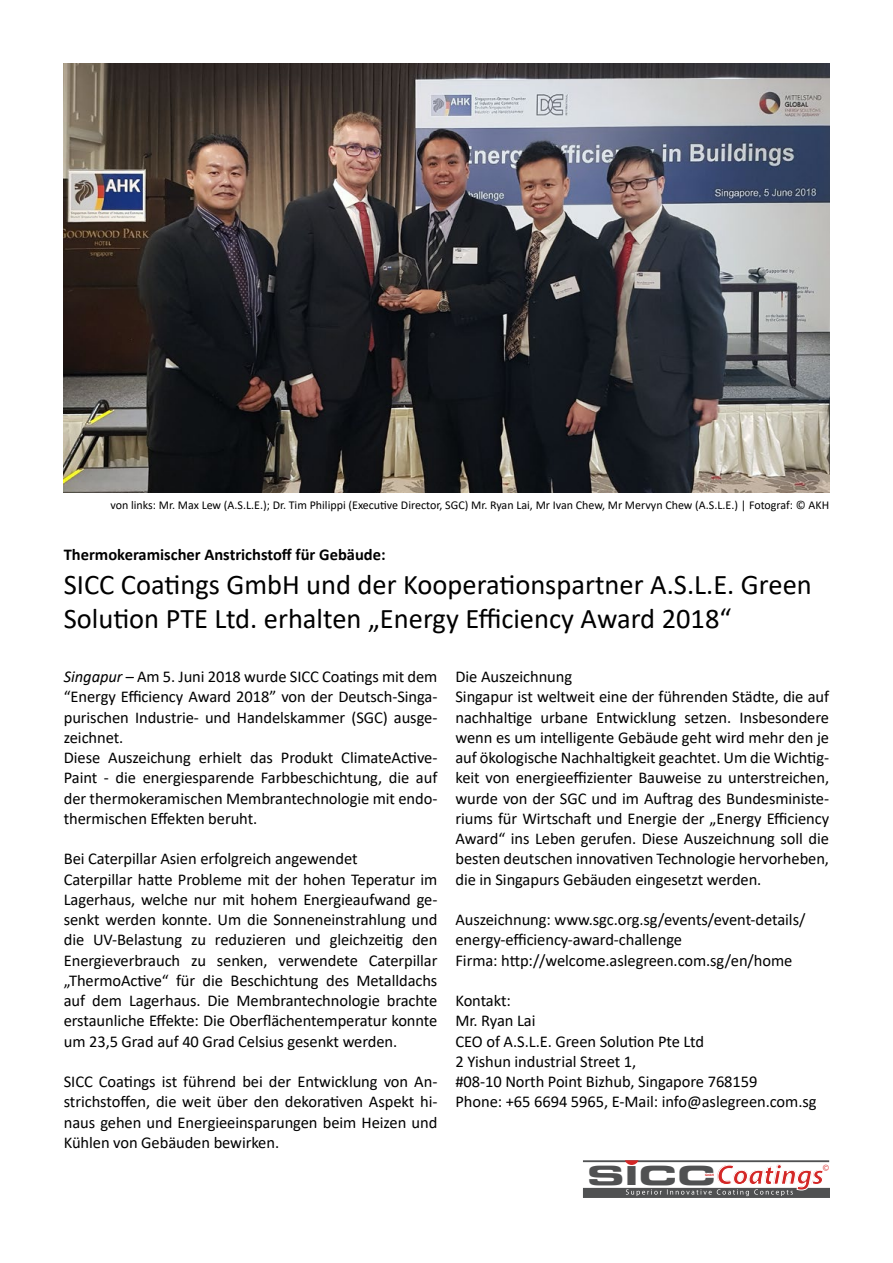
<style>
.page{position:relative;width:893px;height:1263px;background:#fff}
.page>*{position:absolute;margin:0;border:0;box-sizing:border-box;transform-origin:0 0}
.t1{font:28.5px/34.2px "Calibri";color:#000}
.t2{font:italic 700 27.9px "Myriad Pro";color:#d42726}
.t3{font:16.5px/20.2px "Calibri";letter-spacing:-.005em;color:#000}
.t4{font:700 16.5px "Calibri";color:#000}
.t5{font:12px "Calibri";color:#000}
.t6{font:9.75px "Myriad Pro";color:#d42726;scale:.96 1}
.t7{font:700 3.3px "Myriad Pro";color:#d42726;scale:.96 1}
.s1{font-style:italic}
.s2{font-family:"Eurostile LT Bold Extended Two";font-weight:400;font-style:normal;font-size:26.4px;color:#505152}
</style>
<div class="page">
<img style="left:64px;top:64px;width:765px;height:429px">
<svg style="left:583px;top:1160px;width:246px;height:38px"></svg>
<p class="t5" style="left:110px;top:497px;width:720px">von links: Mr. Max Lew (A.S.L.E.); Dr. Tim Philippi (Executive Director, SGC) Mr. Ryan Lai, Mr Ivan Chew, Mr Mervyn Chew (A.S.L.E.) | Fotograf: © AKH</p>
<p class="t4" style="left:64px;top:543px;width:323px">Thermokeramischer Anstrichstoff für Gebäude:</p>
<h1 class="t1" style="left:64px;top:567px;width:750px">SICC Coatings GmbH und der Kooperationspartner A.S.L.E. Green<br>Solution PTE Ltd. erhalten „Energy Efficiency Award 2018“</h1>
<p class="t3" style="left:64px;top:666px;width:375px"><span class="s1">Singapur</span> – Am 5. Juni 2018 wurde SICC Coatings mit dem “Energy Efficiency Award 2018” von der Deutsch-Singa&shy;purischen Industrie- und Handelskammer (SGC) ausge&shy;zeichnet.<br>Diese Auszeichung erhielt das Produkt ClimateActive-Paint - die energiesparende Farbbeschichtung, die auf der thermokeramischen Membrantechnologie mit endo&shy;thermischen Effekten beruht.</p>
<p class="t3" style="left:64px;top:848px;width:375px">Bei Caterpillar Asien erfolgreich angewendet<br>Caterpillar hatte Probleme mit der hohen Teperatur im Lagerhaus, welche nur mit hohem Energieaufwand ge&shy;senkt werden konnte. Um die Sonneneinstrahlung und die UV-Belastung zu reduzieren und gleichzeitig den Energieverbrauch zu senken, verwendete Caterpillar „ThermoActive“ für die Beschichtung des Metalldachs auf dem Lagerhaus. Die Membrantechnologie brachte erstaunliche Effekte: Die Oberflächentemperatur konnte um 23,5 Grad auf 40 Grad Celsius gesenkt werden.</p>
<p class="t3" style="left:64px;top:1071px;width:375px;text-align:justify">SICC Coatings ist führend bei der Entwicklung von An&shy;strichstoffen, die weit über den dekorativen Aspekt hi&shy;naus gehen und Energieeinsparungen beim Heizen und Kühlen von Gebäuden bewirken.</p>
<p class="t3" style="left:455px;top:666px;width:375px">Die Auszeichnung<br>Singapur ist weltweit eine der führenden Städte, die auf nachhaltige urbane Entwicklung setzen. Insbesondere wenn es um intelligente Gebäude geht wird mehr den je auf ökologische Nachhaltigkeit geachtet. Um die Wichtig&shy;keit von energieeffizienter Bauweise zu unterstreichen, wurde von der SGC und im Auftrag des Bundesministe&shy;riums für Wirtschaft und Energie der „Energy Efficiency Award“ ins Leben gerufen. Diese Auszeichnung soll die besten deutschen innovativen Technologie hervorheben, die in Singapurs Gebäuden eingesetzt werden.</p>
<p class="t3" style="left:455px;top:909px;width:351px">Auszeichnung: www.sgc.org.sg/events/event-details/ energy-efficiency-award-challenge<br>Firma: http://welcome.aslegreen.com.sg/en/home</p>
<p class="t3" style="left:455px;top:990px;width:363px">Kontakt:<br>Mr. Ryan Lai<br>CEO of A.S.L.E. Green Solution Pte Ltd<br>2 Yishun industrial Street 1,<br>#08-10 North Point Bizhub, Singapore 768159<br>Phone: +65 6694 5965, E-Mail: info@aslegreen.com.sg</p>
<h2 class="t2" style="left:587px;top:1157px;width:238px"><span class="s2">SICC</span>Coatings</h2>
<p class="t6" style="left:823px;top:1162px;width:8px">©</p>
<p class="t7" style="left:705px;top:1173px;width:11px">GmbH</p>
</div>
